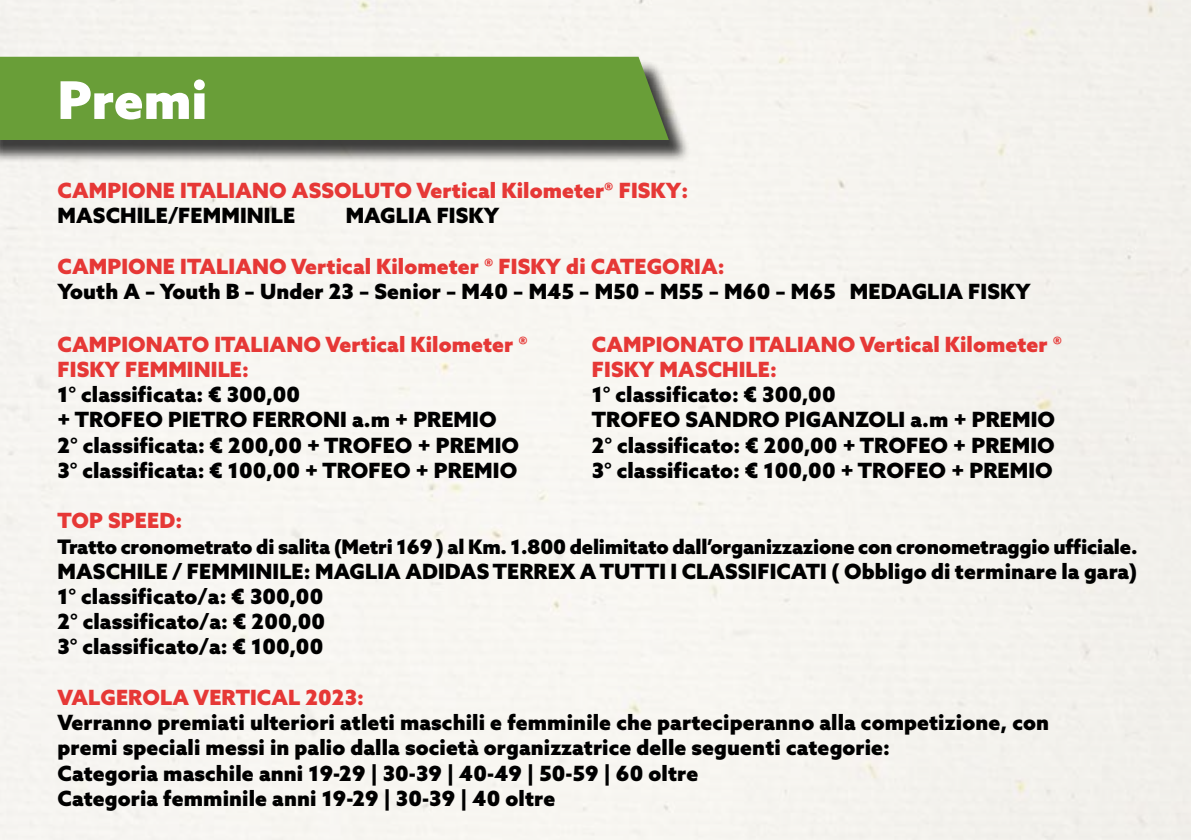
<style>
.page{position:relative;width:1191px;height:840px;background:#fff}
.page>*{position:absolute;margin:0;border:0;box-sizing:border-box;transform-origin:0 0}
.t1{font:900 52px "Azo Sans";color:#fff}
.t2{font:900 21px/25.2px "Azo Sans";letter-spacing:.005em;color:#000}
.t3{font:900 21px/25.2px "Azo Sans";letter-spacing:.005em;color:#e63836}
.t4{font:900 20px "Azo Sans";letter-spacing:-.01em;color:#000}
</style>
<div class="page">
<div style="left:0;top:60px;width:691px;height:103px;background:#000;opacity:.75"></div>
<div style="left:0;top:57px;width:669px;height:83px;background:#699e38"></div>
<h1 class="t1" style="left:58px;top:65px;width:151px">Premi</h1>
<p class="t3" style="left:58px;top:177px;width:632px">CAMPIONE ITALIANO ASSOLUTO Vertical Kilometer® FISKY:</p>
<p class="t2" style="left:58px;top:203px;width:239px">MASCHILE/FEMMINILE</p>
<p class="t2" style="left:346px;top:203px;width:155px">MAGLIA FISKY</p>
<p class="t3" style="left:58px;top:253px;width:668px">CAMPIONE ITALIANO Vertical Kilometer ® FISKY di CATEGORIA:</p>
<p class="t2" style="left:58px;top:278px;width:974px">Youth A – Youth B – Under 23 – Senior – M40 – M45 – M50 – M55 – M60 – M65 MEDAGLIA FISKY</p>
<p class="t3" style="left:58px;top:331px;width:471px">CAMPIONATO ITALIANO Vertical Kilometer ®<br>FISKY FEMMINILE:</p>
<p class="t2" style="left:58px;top:381px;width:463px">1° classificata: € 300,00<br>+ TROFEO PIETRO FERRONI a.m + PREMIO 2° classificata: € 200,00 + TROFEO + PREMIO 3° classificata: € 100,00 + TROFEO + PREMIO</p>
<p class="t3" style="left:58px;top:507px;width:126px">TOP SPEED:</p>
<p class="t4" style="left:58px;top:532px;width:1081px">Tratto cronometrato di salita (Metri 169 ) al Km. 1.800 delimitato dall’organizzazione con cronometraggio ufficiale.</p>
<p class="t2" style="left:58px;top:558px;width:1081px">MASCHILE / FEMMINILE: MAGLIA ADIDAS TERREX A TUTTI I CLASSIFICATI ( Obbligo di terminare la gara)<br>1° classificato/a: € 300,00<br>2° classificato/a: € 200,00<br>3° classificato/a: € 100,00</p>
<p class="t3" style="left:58px;top:684px;width:308px">VALGEROLA VERTICAL 2023:</p>
<p class="t2" style="left:58px;top:709px;width:993px">Verranno premiati ulteriori atleti maschili e femminile che parteciperanno alla competizione, con premi speciali messi in palio dalla società organizzatrice delle seguenti categorie:<br>Categoria maschile anni 19-29 | 30-39 | 40-49 | 50-59 | 60 oltre<br>Categoria femminile anni 19-29 | 30-39 | 40 oltre</p>
<p class="t3" style="left:592px;top:331px;width:471px">CAMPIONATO ITALIANO Vertical Kilometer ®<br>FISKY MASCHILE:</p>
<p class="t2" style="left:592px;top:381px;width:465px">1° classificato: € 300,00<br>TROFEO SANDRO PIGANZOLI a.m + PREMIO 2° classificato: € 200,00 + TROFEO + PREMIO 3° classificato: € 100,00 + TROFEO + PREMIO</p>
</div>
